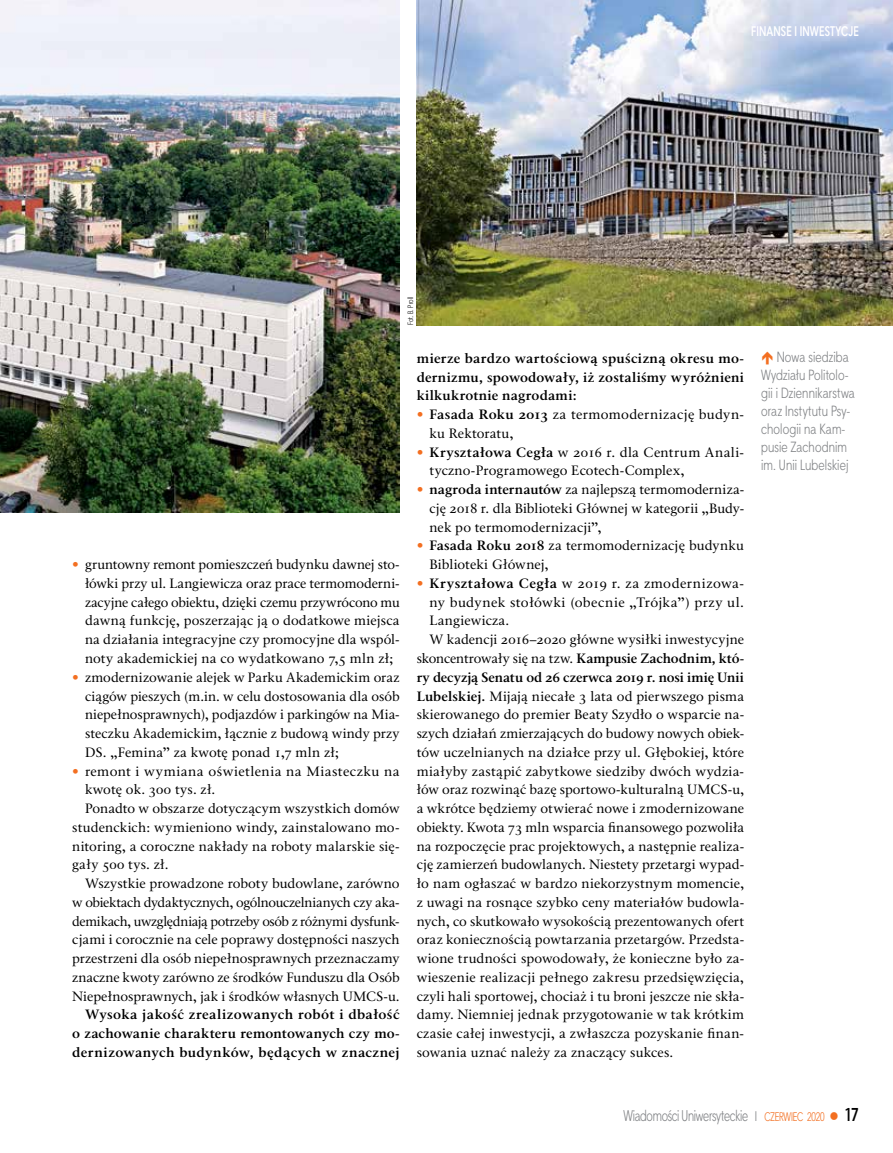
<style>
.page{position:relative;width:893px;height:1153px;background:#fff}
.page>*{position:absolute;margin:0;border:0;box-sizing:border-box;transform-origin:0 0}
.t1{font:15px "Straight Cnd EFN";letter-spacing:-.02em;color:#808285;scale:.92 1}
.t2{font:14.25px/18px "Straight Cnd EFN";letter-spacing:.005em;color:#808285}
.t3{font:13.5px/18.8px "Classic EFN";letter-spacing:.005em;color:#000;text-align:justify}
.t4{font:700 13.5px/18.8px "Classic EFN";letter-spacing:.015em;color:#000;text-align:justify}
.t5{font:13.5px "Classic EFN";letter-spacing:-.02em;color:#000}
.t6{font:13.5px "Classic EFN";letter-spacing:-.025em;color:#000}
.t7{font:13.5px "Classic EFN";letter-spacing:-.015em;color:#000}
.t8{font:700 13.5px "Classic EFN";letter-spacing:-.005em;color:#000}
.t9{font:13.5px "Classic EFN";letter-spacing:.03em;color:#000}
.t10{font:13.5px "Classic EFN";letter-spacing:.035em;color:#000}
.t11{font:700 13.5px "Straight Cnd EFN";letter-spacing:.01em;color:#fff;scale:.94 1}
.t12{font:7.5px "Straight Cnd EFN";letter-spacing:.02em;color:#000}
.s1{color:#f36f21}
.s2{font-weight:700}
.s3{font-size:13.5px}
.s4{font-size:12px;color:#f36f21}
.s5{font-weight:700;font-size:18px;color:#000}
</style>
<div class="page">
<img style="left:417px;top:0;width:476px;height:325px">
<img style="left:0;top:0;width:400px;height:512px">
<p class="t11" style="left:751px;top:23px;width:116px">FINANSE I INWESTYCJE</p>
<p class="t12" style="left:406px;top:325px;width:31px;rotate:-90deg">Fot. B. Proll</p>
<p class="t3" style="left:85px;top:555px;width:316px;text-indent:-13px"><span class="s1">•</span> gruntowny remont pomieszczeń budynku dawnej sto&shy;łówki przy ul. Langiewicza oraz prace termomoderni&shy;zacyjne całego obiektu, dzięki czemu przywrócono mu dawną funkcję, poszerzając ją o dodatkowe miejsca na działania integracyjne czy promocyjne dla wspól&shy;noty akademickiej na co wydatkowano 7,5 mln zł;</p>
<p class="t3" style="left:85px;top:668px;width:316px;text-indent:-13px"><span class="s1">•</span> zmodernizowanie alejek w Parku Akademickim oraz ciągów pieszych (m.in. w celu dostosowania dla osób niepełnosprawnych), podjazdów i parkingów na Mia&shy;steczku Akademickim, łącznie z budową windy przy DS. „Femina” za kwotę ponad 1,7 mln zł;</p>
<p class="t9" style="left:72px;top:763px;width:329px"><span class="s1">•</span> remont i wymiana oświetlenia na Miasteczku na</p>
<p class="t3" style="left:85px;top:780px;width:132px">kwotę ok. 300 tys. zł.</p>
<p class="t3" style="left:85px;top:799px;width:316px">Ponadto w obszarze dotyczącym wszystkich domów</p>
<p class="t3" style="left:72px;top:818px;width:329px">studenckich: wymieniono windy, zainstalowano mo-</p>
<p class="t3" style="left:72px;top:837px;width:329px">nitoring, a coroczne nakłady na roboty malarskie się-</p>
<p class="t3" style="left:72px;top:855px;width:98px">gały 500 tys. zł.</p>
<p class="t3" style="left:85px;top:874px;width:316px">Wszystkie prowadzone roboty budowlane, zarówno</p>
<p class="t5" style="left:72px;top:894px;width:329px">w obiektach dydaktycznych, ogólnouczelnianych czy aka-</p>
<p class="t6" style="left:72px;top:913px;width:329px">demikach, uwzględniają potrzeby osób z różnymi dysfunk-</p>
<p class="t3" style="left:72px;top:930px;width:329px">cjami i corocznie na cele poprawy dostępności naszych</p>
<p class="t3" style="left:72px;top:949px;width:329px">przestrzeni dla osób niepełnosprawnych przeznaczamy</p>
<p class="t3" style="left:72px;top:968px;width:329px">znaczne kwoty zarówno ze środków Funduszu dla Osób</p>
<p class="t3" style="left:72px;top:987px;width:329px">Niepełnosprawnych, jak i środków własnych UMCS-u.</p>
<p class="t4" style="left:72px;top:1005px;width:329px;text-indent:13px">Wysoka jakość zrealizowanych robót i dbałość o zachowanie charakteru remontowanych czy mo&shy;dernizowanych budynków, będących w znacznej</p>
<p class="t4" style="left:417px;top:349px;width:329px">mierze bardzo wartościową spuścizną okresu mo&shy;dernizmu, spowodowały, iż zostaliśmy wyróżnieni kilkukrotnie nagrodami:</p>
<p class="t3" style="left:429px;top:405px;width:316px;text-indent:-13px"><span class="s1">•</span> <span class="s2">Fasada Roku 2013</span> za termomodernizację budyn&shy;ku Rektoratu,</p>
<p class="t3" style="left:429px;top:443px;width:316px;text-indent:-13px"><span class="s1">•</span> <span class="s2">Kryształowa Cegła</span> w 2016 r. dla Centrum Anali&shy;tyczno-Programowego Ecotech-Complex,</p>
<p class="t3" style="left:429px;top:480px;width:316px;text-indent:-13px"><span class="s1">•</span> <span class="s2">nagroda internautów</span> za najlepszą termomoderniza&shy;cję 2018 r. dla Biblioteki Głównej w kategorii „Budy&shy;nek po termomodernizacji”,</p>
<p class="t3" style="left:429px;top:537px;width:316px;text-indent:-13px"><span class="s1">•</span> <span class="s2">Fasada Roku 2018</span> za termomodernizację budynku<br>Biblioteki Głównej,</p>
<p class="t10" style="left:417px;top:575px;width:329px"><span class="s1">•</span> <span class="s2">Kryształowa Cegła</span> w 2019 r. za zmodernizowa-</p>
<p class="t3" style="left:429px;top:593px;width:316px">ny budynek stołówki (obecnie „Trójka”) przy ul.</p>
<p class="t3" style="left:429px;top:612px;width:81px">Langiewicza.</p>
<p class="t3" style="left:429px;top:630px;width:316px">W kadencji 2016–2020 główne wysiłki inwestycyjne</p>
<p class="t7" style="left:417px;top:650px;width:329px">skoncentrowały się na tzw. <span class="s2">Kampusie Zachodnim, któ-</span></p>
<p class="t8" style="left:417px;top:669px;width:329px">ry decyzją Senatu od 26 czerwca 2019 r. nosi imię Unii</p>
<p class="t3" style="left:417px;top:687px;width:329px"><span class="s2">Lubelskiej.</span> Mijają niecałe 3 lata od pierwszego pisma</p>
<p class="t3" style="left:417px;top:705px;width:329px">skierowanego do premier Beaty Szydło o wsparcie na-</p>
<p class="t3" style="left:417px;top:724px;width:329px">szych działań zmierzających do budowy nowych obiek-</p>
<p class="t3" style="left:417px;top:743px;width:329px">tów uczelnianych na działce przy ul. Głębokiej, które</p>
<p class="t3" style="left:417px;top:762px;width:329px">miałyby zastąpić zabytkowe siedziby dwóch wydzia-</p>
<p class="t3" style="left:417px;top:780px;width:329px">łów oraz rozwinąć bazę sportowo-kulturalną UMCS-u,</p>
<p class="t3" style="left:417px;top:799px;width:329px">a wkrótce będziemy otwierać nowe i zmodernizowane</p>
<p class="t3" style="left:417px;top:818px;width:329px">obiekty. Kwota 73 mln wsparcia finansowego pozwoliła</p>
<p class="t3" style="left:417px;top:837px;width:329px">na rozpoczęcie prac projektowych, a następnie realiza-</p>
<p class="t3" style="left:417px;top:855px;width:329px">cję zamierzeń budowlanych. Niestety przetargi wypad-</p>
<p class="t3" style="left:417px;top:874px;width:329px">ło nam ogłaszać w bardzo niekorzystnym momencie,</p>
<p class="t3" style="left:417px;top:893px;width:329px">z uwagi na rosnące szybko ceny materiałów budowla-</p>
<p class="t3" style="left:417px;top:912px;width:329px">nych, co skutkowało wysokością prezentowanych ofert</p>
<p class="t3" style="left:417px;top:930px;width:329px">oraz koniecznością powtarzania przetargów. Przedsta-</p>
<p class="t3" style="left:417px;top:949px;width:329px">wione trudności spowodowały, że konieczne było za-</p>
<p class="t3" style="left:417px;top:968px;width:329px">wieszenie realizacji pełnego zakresu przedsięwzięcia,</p>
<p class="t3" style="left:417px;top:987px;width:329px">czyli hali sportowej, chociaż i tu broni jeszcze nie skła-</p>
<p class="t3" style="left:417px;top:1005px;width:329px">damy. Niemniej jednak przygotowanie w tak krótkim</p>
<p class="t3" style="left:417px;top:1024px;width:329px">czasie całej inwestycji, a zwłaszcza pozyskanie finan-</p>
<p class="t3" style="left:417px;top:1043px;width:258px">sowania uznać należy za znaczący sukces.</p>
<p class="t2" style="left:761px;top:348px;width:95px;text-indent:16px">Nowa siedziba<br>Wydziału Politolo&shy;gii i Dziennikarstwa oraz Instytutu Psy&shy;chologii na Kam&shy;pusie Zachodnim im. Unii Lubelskiej</p>
<p class="t1" style="left:623px;top:1106px;width:258px">Wiadomości Uniwersyteckie <span class="s3">I</span> <span class="s4">czerwi ec 2020</span> <span class="s1">●</span> <span class="s5">17</span></p>
</div>
